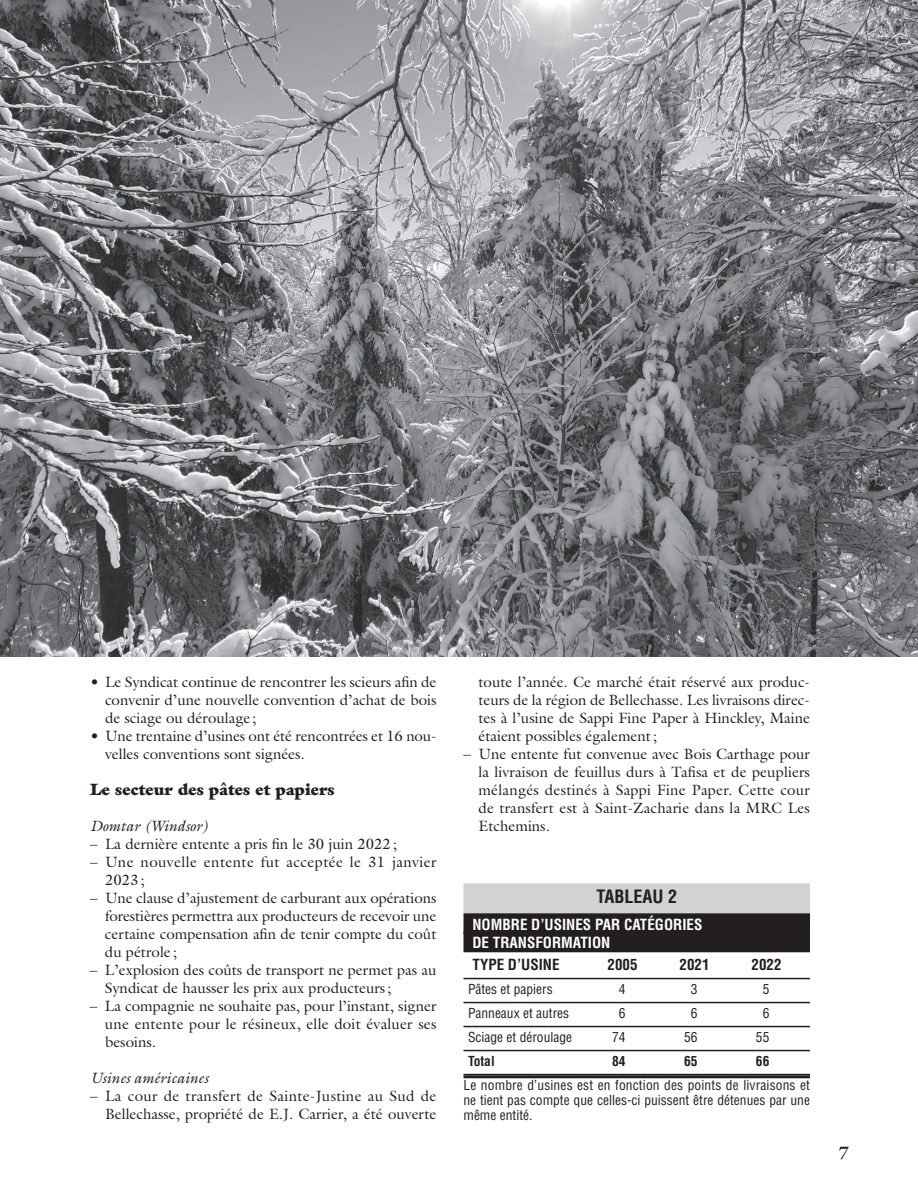
<style>
.page{position:relative;width:918px;height:1188px;background:#fff}
.page>*{position:absolute;margin:0;border:0;box-sizing:border-box;transform-origin:0 0}
.t1{font:700 condensed 18px "Helvetica";color:#231f20}
.t2{font:900 16.5px "Galliard";color:#231f20}
.t3{font:15px/18px "Galliard";color:#231f20;text-align:justify}
.t4{font:15px/18px "Galliard";letter-spacing:.025em;color:#231f20}
.t5{font:700 condensed 15px/18px "Helvetica";color:#fff}
.t6{font:italic 15px "Galliard";color:#231f20}
.t7{font:700 condensed 15px "Helvetica";color:#231f20}
.t8{font:condensed 13.5px/15px "Helvetica";color:#231f20;text-align:justify}
.t9{font:700 condensed 13.5px "Helvetica";color:#231f20}
</style>
<div class="page">
<div style="left:464px;top:883px;width:346px;height:30px;background:#d1d2d4"></div>
<div style="left:464px;top:913px;width:346px;height:21px;background:#231f20"></div>
<div style="left:464px;top:931px;width:346px;height:21px;background:#231f20"></div>
<hr style="left:464px;top:978px;width:346px;height:1px;background:#231f20">
<hr style="left:464px;top:1002px;width:346px;height:1px;background:#231f20">
<hr style="left:464px;top:1026px;width:346px;height:1px;background:#231f20">
<hr style="left:464px;top:1050px;width:346px;height:1px;background:#231f20">
<hr style="left:464px;top:1075px;width:346px;height:3px;background:#231f20">
<hr style="left:464px;top:1074px;width:346px;height:1px;background:#231f20">
<img style="left:0;top:0;width:918px;height:657px">
<p class="t3" style="left:105px;top:673px;width:333px;text-indent:-15px">• Le Syndicat continue de rencontrer les scieurs afin de convenir d’une nouvelle convention d’achat de bois de sciage ou déroulage ;</p>
<p class="t3" style="left:105px;top:727px;width:333px;text-indent:-15px">• Une trentaine d’usines ont été rencontrées et 16 nou&shy;velles conventions sont signées.</p>
<p class="t2" style="left:90px;top:779px;width:246px">Le secteur des pâtes et papiers</p>
<p class="t6" style="left:90px;top:816px;width:120px">Domtar (Windsor)</p>
<p class="t3" style="left:90px;top:835px;width:309px">– La dernière entente a pris fin le 30 juin 2022;</p>
<p class="t4" style="left:105px;top:853px;width:333px;text-indent:-15px">– Une nouvelle entente fut acceptée le 31 janvier<br>2023;</p>
<p class="t3" style="left:105px;top:889px;width:333px;text-indent:-15px">– Une clause d’ajustement de carburant aux opérations forestières permettra aux producteurs de recevoir une certaine compensation afin de tenir compte du coût du pétrole ;</p>
<p class="t3" style="left:105px;top:961px;width:333px;text-indent:-15px">– L’explosion des coûts de transport ne permet pas au<br>Syndicat de hausser les prix aux producteurs;</p>
<p class="t3" style="left:105px;top:997px;width:333px;text-indent:-15px">– La compagnie ne souhaite pas, pour l’instant, signer une entente pour le résineux, elle doit évaluer ses besoins.</p>
<p class="t6" style="left:90px;top:1068px;width:120px">Usines américaines</p>
<p class="t3" style="left:90px;top:1087px;width:348px;text-align:right">– La cour de transfert de Sainte-Justine au Sud de<br>Bellechasse, propriété de E.J. Carrier, a été ouverte</p>
<p class="t3" style="left:479px;top:673px;width:333px">toute l’année. Ce marché était réservé aux produc&shy;teurs de la région de Bellechasse. Les livraisons direc&shy;tes à l’usine de Sappi Fine Paper à Hinckley, Maine étaient possibles également;</p>
<p class="t3" style="left:478px;top:745px;width:333px;text-indent:-15px">– Une entente fut convenue avec Bois Carthage pour la livraison de feuillus durs à Tafisa et de peupliers mélangés destinés à Sappi Fine Paper. Cette cour de transfert est à Saint-Zacharie dans la MRC Les Etchemins.</p>
<p class="t1" style="left:596px;top:885px;width:82px">TABLEAU 2</p>
<p class="t5" style="left:472px;top:915px;width:231px">NOMBRE D’USINES PAR CATÉGORIES<br>DE TRANSFORMATION</p>
<p class="t7" style="left:472px;top:955px;width:89px">TYPE D’USINE</p>
<p class="t7" style="left:608px;top:955px;width:31px">2005</p>
<p class="t7" style="left:680px;top:955px;width:31px">2021</p>
<p class="t7" style="left:752px;top:955px;width:31px">2022</p>
<p class="t8" style="left:468px;top:982px;width:86px">Pâtes et papiers</p>
<p class="t8" style="left:619px;top:982px;width:8px">4</p>
<p class="t8" style="left:691px;top:982px;width:8px">3</p>
<p class="t8" style="left:763px;top:982px;width:8px">5</p>
<p class="t8" style="left:468px;top:1006px;width:103px">Panneaux et autres</p>
<p class="t8" style="left:619px;top:1006px;width:8px">6</p>
<p class="t8" style="left:691px;top:1006px;width:8px">6</p>
<p class="t8" style="left:763px;top:1006px;width:8px">6</p>
<p class="t8" style="left:468px;top:1030px;width:106px">Sciage et déroulage</p>
<p class="t8" style="left:612px;top:1030px;width:15px">74</p>
<p class="t8" style="left:684px;top:1030px;width:15px">56</p>
<p class="t8" style="left:756px;top:1030px;width:15px">55</p>
<p class="t9" style="left:468px;top:1053px;width:28px">TOTAL</p>
<p class="t9" style="left:612px;top:1053px;width:15px">84</p>
<p class="t9" style="left:684px;top:1053px;width:15px">65</p>
<p class="t9" style="left:756px;top:1053px;width:15px">66</p>
<p class="t8" style="left:464px;top:1078px;width:348px">Le nombre d’usines est en fonction des points de livraisons et ne tient pas compte que celles-ci puissent être détenues par une même entité.</p>
</div>
